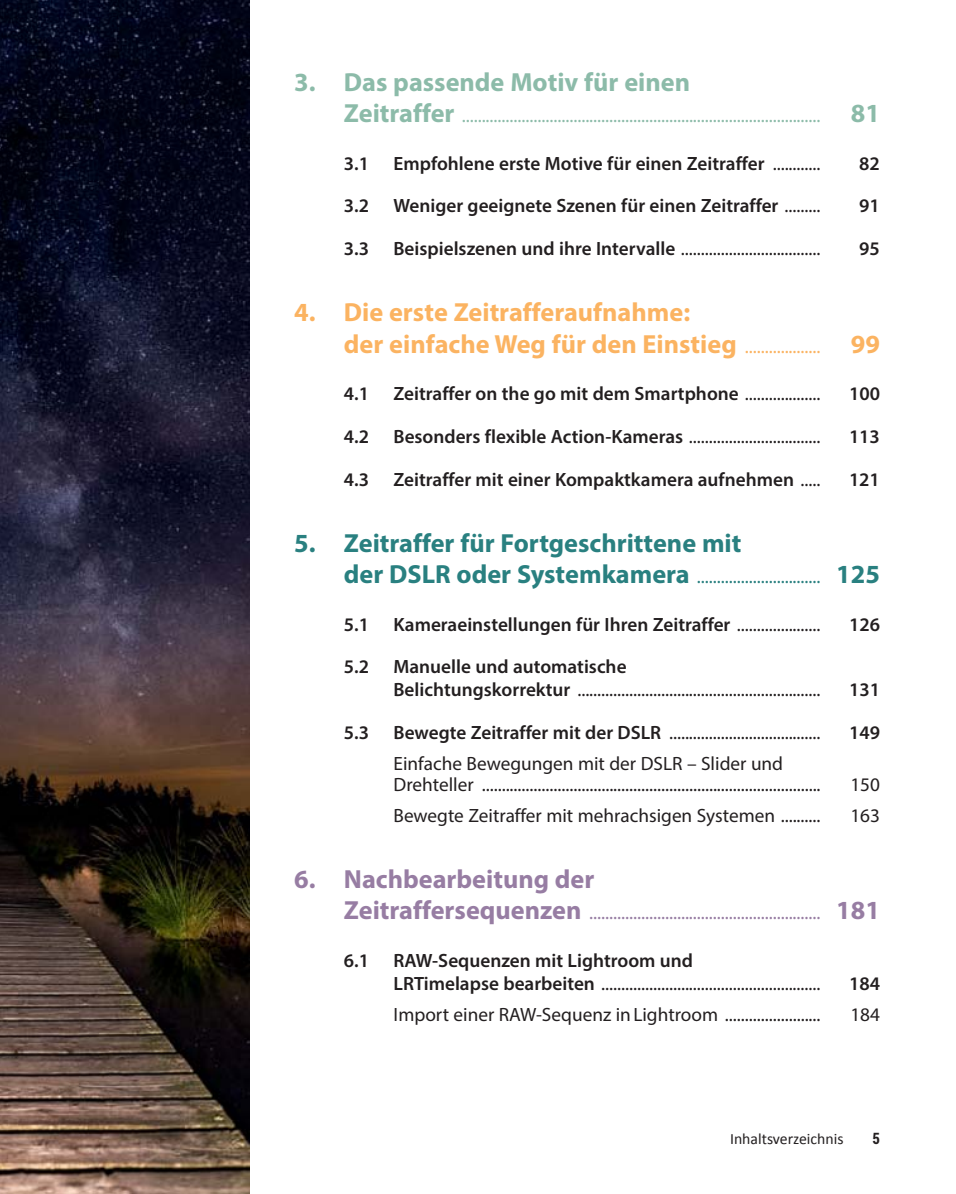
<style>
.page{position:relative;width:956px;height:1194px;background:#fff}
.page>*{position:absolute;margin:0;border:0;box-sizing:border-box;transform-origin:0 0}
.t1{font:700 26.25px/31.5px "Myriad Pro";color:#fbb361}
.t2{font:700 26.25px "Myriad Pro";color:#298080}
.t3{font:700 26.25px "Myriad Pro";color:#8cbba9}
.t4{font:700 26.25px "Myriad Pro";color:#977da3}
.t5{font:19.25px/22.8px "Myriad Pro";color:#231f20}
.t6{font:600 19.25px "Myriad Pro";color:#231f20}
.t7{font:19.25px "Myriad Pro";color:#8cbba9}
.t8{font:19.25px "Myriad Pro";color:#977da3}
.t9{font:19.25px "Myriad Pro";color:#298080}
.t10{font:15.75px "Calibri";color:#231f20}
.t11{font:700 15.75px "Roboto Condensed";color:#231f20}
.s1{font-weight:700;font-size:26.25px}
.s2{font-weight:400}
.s3{font-weight:600}
.s4{font-weight:400;font-size:19.25px}
</style>
<div class="page">
<img style="left:0;top:0;width:249px;height:1194px">
<h1 class="t3" style="left:294px;top:72px;width:397px">3. Das passende Motiv für einen</h1>
<p class="t7" style="left:344px;top:108px;width:537px"><span class="s1">Zeitraffer</span> .......................................................................................... <span class="s1">81</span></p>
<p class="t6" style="left:344px;top:156px;width:27px">3.1</p>
<p class="t6" style="left:393px;top:156px;width:428px">Empfohlene erste Motive für einen Zeitraffer <span class="s2">............</span></p>
<p class="t6" style="left:859px;top:156px;width:22px">82</p>
<p class="t6" style="left:344px;top:198px;width:27px">3.2</p>
<p class="t6" style="left:393px;top:198px;width:428px">Weniger geeignete Szenen für einen Zeitraffer <span class="s2">.........</span></p>
<p class="t6" style="left:859px;top:198px;width:22px">91</p>
<p class="t6" style="left:344px;top:241px;width:27px">3.3</p>
<p class="t5" style="left:393px;top:238px;width:428px"><span class="s3">Beispielszenen und ihre Intervalle</span> ...................................</p>
<p class="t6" style="left:859px;top:241px;width:22px">95</p>
<h1 class="t1" style="left:344px;top:298px;width:537px;text-indent:-50px">4. Die erste Zeitraffer aufnahme:<br>der einfache Weg für den Einstieg <span class="s4">...................</span> 99</h1>
<p class="t6" style="left:344px;top:386px;width:27px">4.1</p>
<p class="t6" style="left:393px;top:386px;width:428px">Zeitraffer on the go mit dem Smartphone <span class="s2">...................</span></p>
<p class="t6" style="left:849px;top:386px;width:32px">100</p>
<p class="t6" style="left:344px;top:429px;width:27px">4.2</p>
<p class="t5" style="left:393px;top:426px;width:428px"><span class="s3">Besonders flexible Action-Kameras</span> .................................</p>
<p class="t6" style="left:849px;top:429px;width:32px">113</p>
<p class="t6" style="left:344px;top:472px;width:27px">4.3</p>
<p class="t6" style="left:393px;top:472px;width:428px">Zeitraffer mit einer Kompaktkamera aufnehmen <span class="s2">.....</span></p>
<p class="t6" style="left:849px;top:472px;width:32px">121</p>
<h1 class="t2" style="left:294px;top:533px;width:448px">5. Zeitraffer für Fortgeschrittene mit</h1>
<p class="t9" style="left:344px;top:569px;width:537px"><span class="s1">der DSLR oder Systemkamera</span> ............................... <span class="s1">125</span></p>
<p class="t6" style="left:344px;top:617px;width:27px">5.1</p>
<p class="t6" style="left:393px;top:617px;width:428px">Kameraeinstellungen für Ihren Zeitraffer <span class="s2">.....................</span></p>
<p class="t6" style="left:849px;top:617px;width:32px">126</p>
<p class="t6" style="left:344px;top:659px;width:27px">5.2</p>
<p class="t5" style="left:393px;top:657px;width:428px"><span class="s3">Manuelle und automatische<br>Belichtungskorrektur</span> .............................................................</p>
<p class="t6" style="left:849px;top:682px;width:32px">131</p>
<p class="t6" style="left:344px;top:725px;width:27px">5.3</p>
<p class="t5" style="left:393px;top:722px;width:428px"><span class="s3">Bewegte Zeitraffer mit der DSLR</span> ......................................</p>
<p class="t6" style="left:849px;top:725px;width:32px">149</p>
<p class="t5" style="left:393px;top:754px;width:428px;line-height:21px">Einfache Bewegungen mit der DSLR – Slider und<br>Drehteller .....................................................................................</p>
<p class="t5" style="left:850px;top:774px;width:31px">150</p>
<p class="t5" style="left:393px;top:805px;width:428px">Bewegte Zeitraffer mit mehrachsigen Systemen ..........</p>
<p class="t5" style="left:850px;top:805px;width:31px">163</p>
<h1 class="t4" style="left:294px;top:869px;width:302px">6. Nachbearbeitung der</h1>
<p class="t8" style="left:344px;top:905px;width:537px"><span class="s1">Zeitraffer sequenzen</span> .......................................................... <span class="s1">181</span></p>
<p class="t6" style="left:344px;top:953px;width:27px">6.1</p>
<p class="t5" style="left:393px;top:950px;width:428px"><span class="s3">RAW-Sequenzen mit Lightroom und<br>LRTimelapse bearbeiten</span> .......................................................</p>
<p class="t6" style="left:849px;top:976px;width:32px">184</p>
<p class="t5" style="left:393px;top:1004px;width:428px">Import einer RAW-Sequenz in Lightroom ........................</p>
<p class="t5" style="left:850px;top:1004px;width:31px">184</p>
<p class="t10" style="left:730px;top:1131px;width:115px">Inhaltsverzeichnis</p>
<p class="t11" style="left:872px;top:1129px;width:9px">5</p>
</div>
